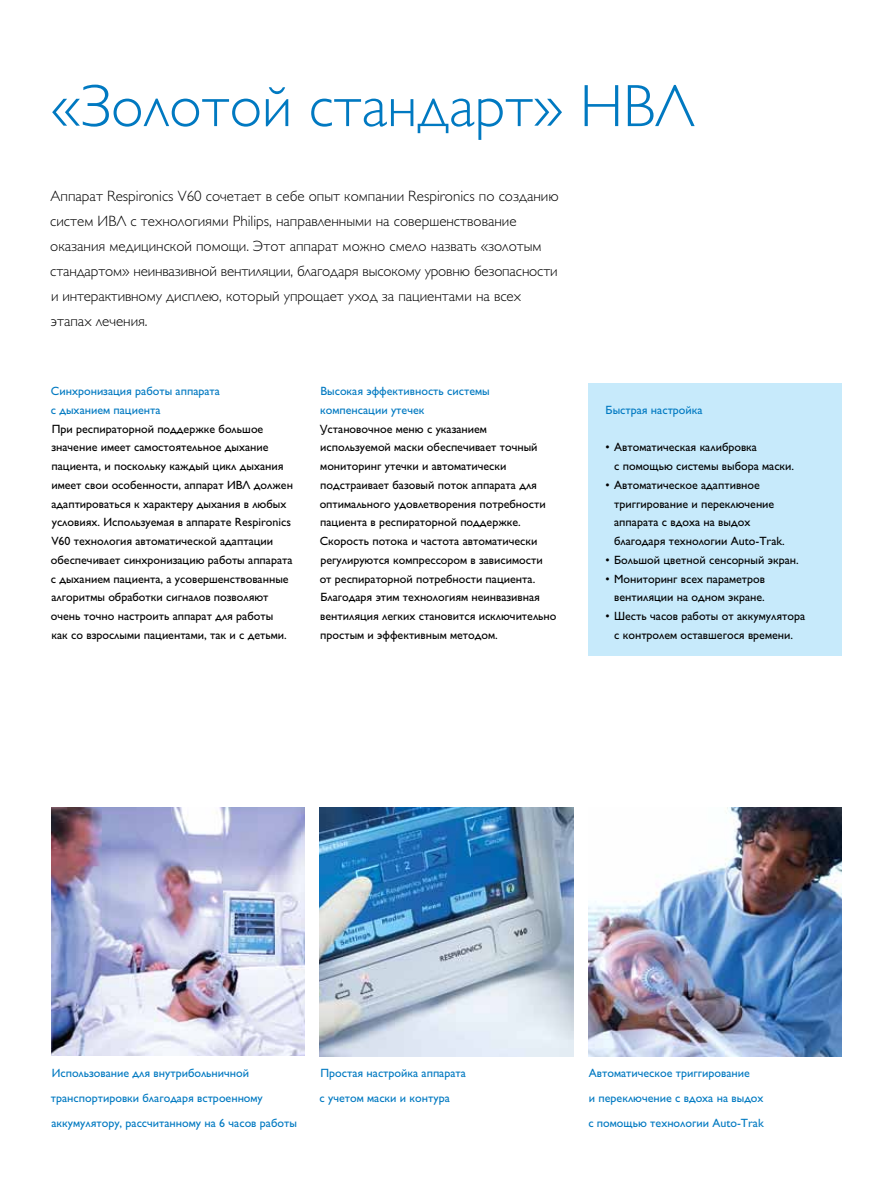
<style>
.page{position:relative;width:893px;height:1187px;background:#fff}
.page>*{position:absolute;margin:0;border:0;box-sizing:border-box;transform-origin:0 0}
.t1{font:300 60px "Gill Sans Cyr";color:#0079c1}
.t2{font:300 15px/25px "Gill Sans Cyr";color:#000}
.t3{font:12px/18.8px "Gill Sans Cyr";color:#000}
.t4{font:12px/25px "Gill Sans Cyr";color:#0079c1}
</style>
<div class="page">
<img style="left:320px;top:807px;width:253px;height:248px">
<img style="left:588px;top:807px;width:254px;height:248px">
<div style="left:588px;top:383px;width:254px;height:272px;background:#c7eafb"></div>
<img style="left:51px;top:807px;width:253px;height:248px">
<h1 class="t1" style="left:51px;top:71px;width:645px">«Золотой стандарт» НВЛ</h1>
<p class="t2" style="left:50px;top:183px;width:510px">Аппарат Respironics V60 сочетает в себе опыт компании Respironics по созданию систем ИВЛ с технологиями Philips, направленными на совершенствование оказания медицинской помощи. Этот аппарат можно смело назвать «золотым стандартом» неинвазивной вентиляции, благодаря высокому уровню безопасности и интерактивному дисплею, который упрощает уход за пациентами на всех этапах лечения.</p>
<p class="t4" style="left:51px;top:381px;width:171px;line-height:18.8px">Синхронизация работы аппарата с дыханием пациента</p>
<p class="t3" style="left:51px;top:419px;width:244px">При респираторной поддержке большое значение имеет самостоятельное дыхание пациента, и поскольку каждый цикл дыхания имеет свои особенности, аппарат ИВЛ должен адаптироваться к характеру дыхания в любых условиях. Используемая в аппарате Respironics V60 технология автоматической адаптации обеспечивает синхронизацию работы аппарата с дыханием пациента, а усовершенствованные алгоритмы обработки сигналов позволяют очень точно настроить аппарат для работы<br>как со взрослыми пациентами, так и с детьми.</p>
<p class="t4" style="left:320px;top:381px;width:171px;line-height:18.8px">Высокая эффективность системы компенсации утечек</p>
<p class="t3" style="left:320px;top:419px;width:238px">Установочное меню с указанием используемой маски обеспечивает точный мониторинг утечки и автоматически подстраивает базовый поток аппарата для оптимального удовлетворения потребности пациента в респираторной поддержке.<br>Скорость потока и частота автоматически регулируются компрессором в зависимости от респираторной потребности пациента.<br>Благодаря этим технологиям неинвазивная вентиляция легких становится исключительно простым и эффективным методом.</p>
<p class="t4" style="left:606px;top:397px;width:99px">Быстрая настройка</p>
<p class="t3" style="left:614px;top:438px;width:182px;text-indent:-9px">• Автоматическая калибровка<br>с помощью системы выбора маски.</p>
<p class="t3" style="left:614px;top:475px;width:172px;text-indent:-9px">• Автоматическое адаптивное триггирование и переключение аппарата с вдоха на выдох благодаря технологии Auto-Trak.</p>
<p class="t3" style="left:606px;top:550px;width:195px">• Большой цветной сенсорный экран.</p>
<p class="t3" style="left:606px;top:569px;width:161px;text-align:right">• Мониторинг всех параметров вентиляции на одном экране.</p>
<p class="t3" style="left:606px;top:606px;width:201px;text-align:center">• Шесть часов работы от аккумулятора с контролем оставшегося времени.</p>
<p class="t4" style="left:51px;top:1060px;width:247px">Использование для внутрибольничной транспортировки благодаря встроенному аккумулятору, рассчитанному на 6 часов работы</p>
<p class="t4" style="left:320px;top:1060px;width:148px">Простая настройка аппарата с учетом маски и контура</p>
<p class="t4" style="left:588px;top:1060px;width:177px">Автоматическое триггирование<br>и переключение с вдоха на выдох с помощью технологии Auto-Trak</p>
</div>
